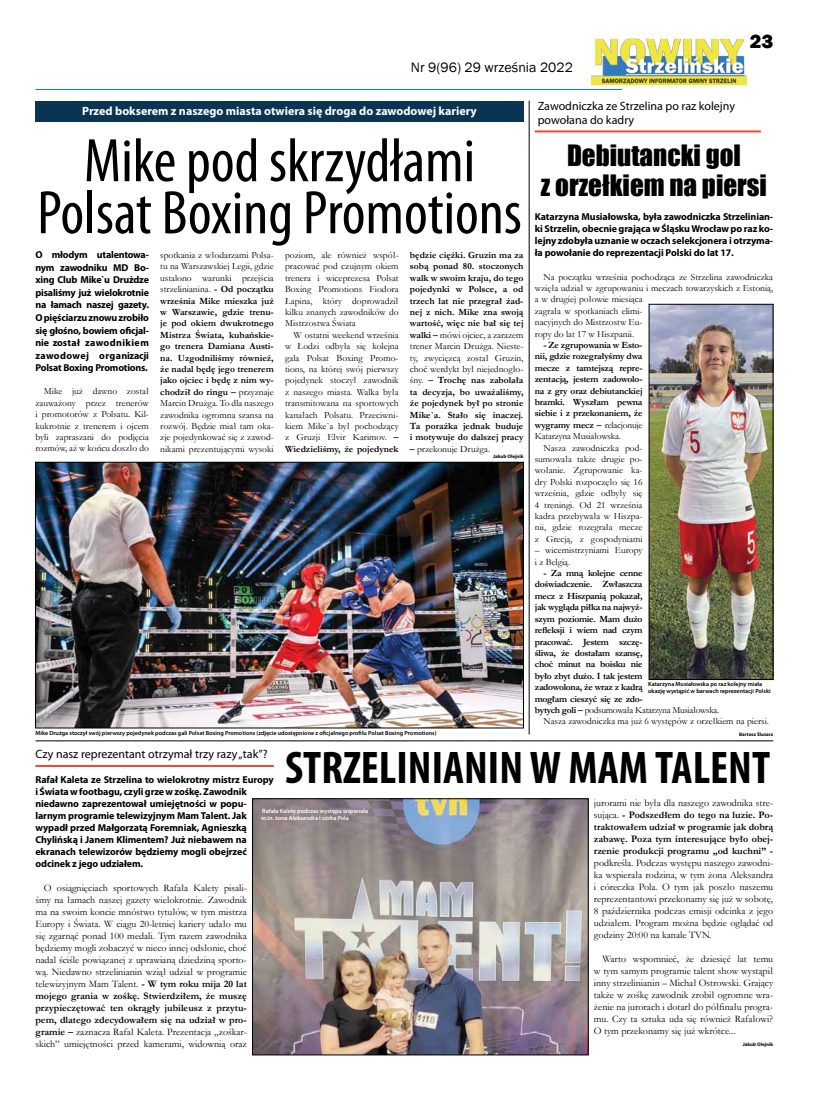
<style>
.page{position:relative;width:820px;height:1106px;background:#fff}
.page>*{position:absolute;margin:0;border:0;box-sizing:border-box;transform-origin:0 0}
.t1{font:condensed 62px/52px "Myriad Pro";color:#000;text-align:center}
.t2{font:700 condensed 46px "Myriad Pro";color:#000}
.t3{font:27px/30px "Impact";color:#000;text-align:center}
.t4{font:800 20px "Franklin Gothic";color:#000}
.t5{font:14px "Franklin Gothic";color:#000}
.t6{font:12px/14.4px "Myriad Pro";color:#000}
.t7{font:700 12px "Myriad Pro";color:#fff}
.t8{font:10px/12px "Garamond";color:#000;text-align:justify}
.t9{font:700 10px/12px "Myriad Pro";letter-spacing:-.01em;color:#000;text-align:justify}
.t10{font:700 10px/12px "Garamond";color:#000;text-align:justify}
.t11{font:9.5px/11.4px "Garamond";color:#000;text-align:justify}
.t12{font:700 9.5px/11.4px "Garamond";letter-spacing:-.03em;color:#000;text-align:justify}
.t13{font:9.5px "Garamond";letter-spacing:-.03em;color:#000}
.t14{font:600 6px/7.2px "Myriad Pro";color:#000}
.t15{font:600 6px/7.2px "Myriad Pro";color:#fff}
.t16{font:700 5px "Myriad Pro";color:#000}
.s1{font-weight:700}
.s2{font-weight:400}
</style>
<div class="page">
<div style="left:35px;top:101px;width:488px;height:21px;background:#0a3453"></div>
<hr style="left:35px;top:89px;width:586px;height:1px;background:#077ec3">
<img style="left:591px;top:38px;width:154px;height:47px">
<img style="left:254px;top:800px;width:332px;height:253px">
<div style="left:252px;top:798px;width:336px;height:257px;border:1px solid #000"></div>
<img style="left:37px;top:464px;width:484px;height:262px">
<div style="left:35px;top:462px;width:488px;height:266px;border:1px solid #000"></div>
<img style="left:650px;top:306px;width:120px;height:371px">
<div style="left:648px;top:304px;width:124px;height:375px;border:1px solid #000"></div>
<hr style="left:534px;top:130px;width:226px;height:2px;background:#f0492c">
<hr style="left:35px;top:765px;width:239px;height:2px;background:#f0492c">
<hr style="left:35px;top:740px;width:737px;height:1px;background:#000">
<hr style="left:528px;top:101px;width:1px;height:633px;background:#000">
<h3 class="t5" style="left:411px;top:59px;width:163px">Nr 9(96) 29 września 2022</h3>
<h3 class="t4" style="left:749px;top:28px;width:25px">23</h3>
<p class="t7" style="left:82px;top:103px;width:396px">Przed bokserem z naszego miasta otwiera się droga do zawodowej kariery</p>
<h1 class="t1" style="left:37px;top:134px;width:486px">Mike pod skrzydłami<br>Polsat Boxing Promotions</h1>
<p class="t11" style="left:160px;top:249px;width:115px">spotkania z włodarzami Polsa&shy;tu na Warszawskiej Legii, gdzie ustalono warunki przejścia strzelinianina. <span class="s1">- Od początku września Mike mieszka już w Warszawie, gdzie trenu&shy;je pod okiem dwukrotnego Mistrza Świata, kubańskie&shy;go trenera Damiana Austi&shy;na. Uzgodniliśmy również, że nadal będę jego trenerem jako ojciec i będę z nim wy&shy;chodził do ringu –</span> przyznaje Marcin Drużga. To dla naszego zawodnika ogromna szansa na rozwój. Będzie miał tam oka&shy;zje pojedynkować się z zawod&shy;nikami prezentującymi wysoki</p>
<p class="t11" style="left:285px;top:249px;width:115px">poziom, ale również współ&shy;pracować pod czujnym okiem trenera i wiceprezesa Polsat Boxing Promotions Fiodora Łapina, który doprowadził kilku znanych zawodników do Mistrzostwa Świata</p>
<p class="t9" style="left:35px;top:248px;width:115px;line-height:12.5px">O młodym utalentowa&shy;nym zawodniku MD Bo&shy;xing Club Mike`u Drużdze pisaliśmy już wielokrotnie na łamach naszej gazety.<br>O pięściarzu znowu zrobiło się głośno, bowiem oficjal&shy;nie został zawodnikiem zawodowej organizacji Polsat Boxing Promotions.</p>
<p class="t11" style="left:35px;top:385px;width:115px;text-indent:9px">Mike już dawno został zauważony przez trenerów i promotorów z Polsatu. Kil&shy;kukrotnie z trenerem i ojcem byli zapraszani do podjęcia rozmów, aż w końcu doszło do</p>
<p class="t12" style="left:410px;top:249px;width:115px">będzie ciężki. Gruzin ma za sobą ponad 80. stoczonych walk w swoim kraju, do tego pojedynki w Polsce, a od trzech lat nie przegrał żad&shy;nej z nich. Mike zna swoją wartość, więc nie bał się tej walki – <span class="s2">mówi ojciec, a zarazem trener Marcin Drużga. Nieste&shy;ty, zwycięzcą został Gruzin, choć werdykt był niejednogło&shy;śny.</span> – Trochę nas zabolała ta decyzja, bo uważaliśmy, że pojedynek był po stronie Mike`a. Stało się inaczej.<br>Ta porażka jednak buduje i motywuje do dalszej pracy</p>
<p class="t11" style="left:410px;top:443px;width:82px"><span class="s1">–</span> przekonuje Drużga.</p>
<p class="t16" style="left:493px;top:453px;width:32px">Jakub Olejnik</p>
<p class="t11" style="left:285px;top:329px;width:115px;text-indent:9px">W ostatni weekend września w Łodzi odbyła się kolejna gala Polsat Boxing Promo&shy;tions, na której swój pierwszy pojedynek stoczył zawodnik z naszego miasta. Walka była transmitowana na sportowych kanałach Polsatu. Przeciwni&shy;kiem Mike`a był pochodzący z Gruzji Elvir Karimov. <span class="s1">– Wiedzieliśmy, że pojedynek</span></p>
<p class="t14" style="left:35px;top:729px;width:402px">Mike Drużga stoczył swój pierwszy pojedynek podczas gali Polsat Boxing Promotions (zdjęcie udostępnione z oficjalnego profilu Polsat Boxing Promotions)</p>
<p class="t6" style="left:537px;top:98px;width:199px">Zawodniczka ze Strzelina po raz kolejny powołana do kadry</p>
<h3 class="t3" style="left:540px;top:140px;width:227px">Debiutancki gol<br>z orzełkiem na piersi</h3>
<p class="t9" style="left:534px;top:210px;width:240px">Katarzyna Musiałowska, była zawodniczka Strzelinian&shy;ki Strzelin, obecnie grająca w Śląsku Wrocław po raz ko&shy;lejny zdobyła uznanie w oczach selekcjonera i otrzyma&shy;ła powołanie do reprezentacji Polski do lat 17.</p>
<p class="t11" style="left:534px;top:271px;width:240px;text-align:left;text-indent:9px">Na początku września pochodząca ze Strzelina zawodniczka wzięła udział w zgrupowaniu i meczach towarzyskich z Estonią, a w drugiej połowie miesiąca<br>zagrała w spotkaniach elimi-<br>nacyjnych do Mistrzostw Eu-<br>ropy do lat 17 w Hiszpanii.</p>
<p class="t12" style="left:534px;top:339px;width:109px;text-indent:9px">- Ze zgrupowania w Esto&shy;nii, gdzie rozegrałyśmy dwa mecze z tamtejszą repre&shy;zentacją, jestem zadowolo&shy;na z gry oraz debiutanckiej bramki. Wyszłam pewna siebie i z przekonaniem, że wygramy mecz – <span class="s2">relacjonuje Katarzyna Musiałowska.</span></p>
<p class="t11" style="left:534px;top:442px;width:109px;text-indent:9px">Nasza zawodniczka pod&shy;sumowała także drugie po&shy;wołanie. Zgrupowanie ka&shy;dry Polski rozpoczęło się 16 września, gdzie odbyły się 4 treningi. Od 21 września kadra przebywała w Hiszpa&shy;nii, gdzie rozegrała mecze z Grecją, z gospodyniami</p>
<p class="t11" style="left:534px;top:544px;width:109px">– wicemistrzyniami Europy i z Belgią.</p>
<p class="t12" style="left:543px;top:567px;width:101px">- Za mną kolejne cenne</p>
<p class="t12" style="left:534px;top:579px;width:109px">doświadczenie. Zwłaszcza</p>
<p class="t12" style="left:534px;top:590px;width:109px">mecz z Hiszpanią pokazał,</p>
<p class="t12" style="left:534px;top:601px;width:109px">jak wygląda piłka na najwyż-</p>
<p class="t12" style="left:534px;top:613px;width:109px">szym poziomie. Mam dużo</p>
<p class="t12" style="left:534px;top:624px;width:109px">refleksji i wiem nad czym</p>
<p class="t12" style="left:534px;top:636px;width:109px">pracować. Jestem szczę-</p>
<p class="t12" style="left:534px;top:647px;width:109px">śliwa, że dostałam szansę,</p>
<p class="t12" style="left:534px;top:658px;width:109px">choć minut na boisku nie</p>
<p class="t12" style="left:534px;top:670px;width:109px">było zbyt dużo. I tak jestem</p>
<p class="t12" style="left:534px;top:681px;width:109px">zadowolona, że wraz z kadrą</p>
<p class="t12" style="left:534px;top:693px;width:109px">mogłam cieszyć się ze zdo-</p>
<p class="t13" style="left:534px;top:703px;width:186px"><span class="s1">bytych goli –</span> podsumowała Katarzyna Musiałowska.</p>
<p class="t11" style="left:543px;top:715px;width:227px">Nasza zawodniczka ma już 6 występów z orzełkiem na piersi.</p>
<p class="t16" style="left:738px;top:731px;width:35px">Bartosz Ślusarz</p>
<p class="t14" style="left:648px;top:680px;width:124px">Katarzyna Musiałowska po raz kolejny miała okazję wystąpić w barwach reprezentacji Polski</p>
<p class="t6" style="left:35px;top:746px;width:234px">Czy nasz reprezentant otrzymał trzy razy „tak”?</p>
<h2 class="t2" style="left:285px;top:739px;width:486px">STRZELINIANIN W MAM TALENT</h2>
<p class="t10" style="left:593px;top:797px;width:181px"><span class="s2">jurorami nie była dla naszego zawodnika stre&shy;sująca.</span> - Podszedłem do tego na luzie. Po&shy;traktowałem udział w programie jak dobrą zabawę. Poza tym interesujące było obej&shy;rzenie produkcji programu „od kuchni” -</p>
<p class="t8" style="left:593px;top:857px;width:181px">podkreśla. Podczas występu naszego zawodni&shy;ka wspierała rodzina, w tym żona Aleksandra i córeczka Pola. O tym jak poszło naszemu reprezentantowi przekonamy się już w sobotę, 8 października podczas emisji odcinka z jego udziałem. Program można będzie oglądać od godziny 20:00 na kanale TVN.</p>
<p class="t8" style="left:593px;top:953px;width:181px;text-indent:8px">Warto wspomnieć, że dziesięć lat temu w tym samym programie talent show wystąpił inny strzelinianin – Michał Ostrowski. Grający także w zośkę zawodnik zrobił ogromne wra&shy;żenie na jurorach i dotarł do półfinału progra&shy;mu. Czy ta sztuka uda się również Rafałowi?<br>O tym przekonamy się już wkrótce...</p>
<p class="t16" style="left:742px;top:1041px;width:32px">Jakub Olejnik</p>
<p class="t9" style="left:35px;top:773px;width:240px;text-align:left">Rafał Kaleta ze Strzelina to wielokrotny mistrz Europy i Świata w footbagu, czyli grze w zośkę. Zawodnik niedawno zaprezentował umiejętności w popu&shy;larnym programie telewizyjnym Mam Talent. Jak wypadł przed Małgorzatą Foremniak, Agnieszką Chylińską i Janem Klimentem? Już niebawem na ekranach telewizorów będziemy mogli obejrzeć odcinek z jego udziałem.</p>
<p class="t8" style="left:35px;top:881px;width:213px;text-indent:9px">O osiągnięciach sportowych Rafała Kalety pisali&shy;śmy na łamach naszej gazety wielokrotnie. Zawodnik ma na swoim koncie mnóstwo tytułów, w tym mistrza Europy i Świata. W ciągu 20-letniej kariery udało mu się zgarnąć ponad 100 medali. Tym razem zawodnika będziemy mogli zobaczyć w nieco innej odsłonie, choć nadal ściśle powiązanej z uprawianą dziedziną sporto&shy;wą. Niedawno strzelinianin wziął udział w programie telewizyjnym Mam Talent. <span class="s1">- W tym roku mija 20 lat mojego grania w zośkę. Stwierdziłem, że muszę przypieczętować ten okrągły jubileusz z przytu&shy;pem, dlatego zdecydowałem się na udział w pro&shy;gramie –</span> zaznacza Rafał Kaleta. Prezentacja „zośkar&shy;skich” umiejętności przed kamerami, widownią oraz</p>
<p class="t15" style="left:261px;top:807px;width:109px">Rafała Kaletę podczas występu wspierała m.in. żona Aleksandra i córka Pola</p>
</div>
